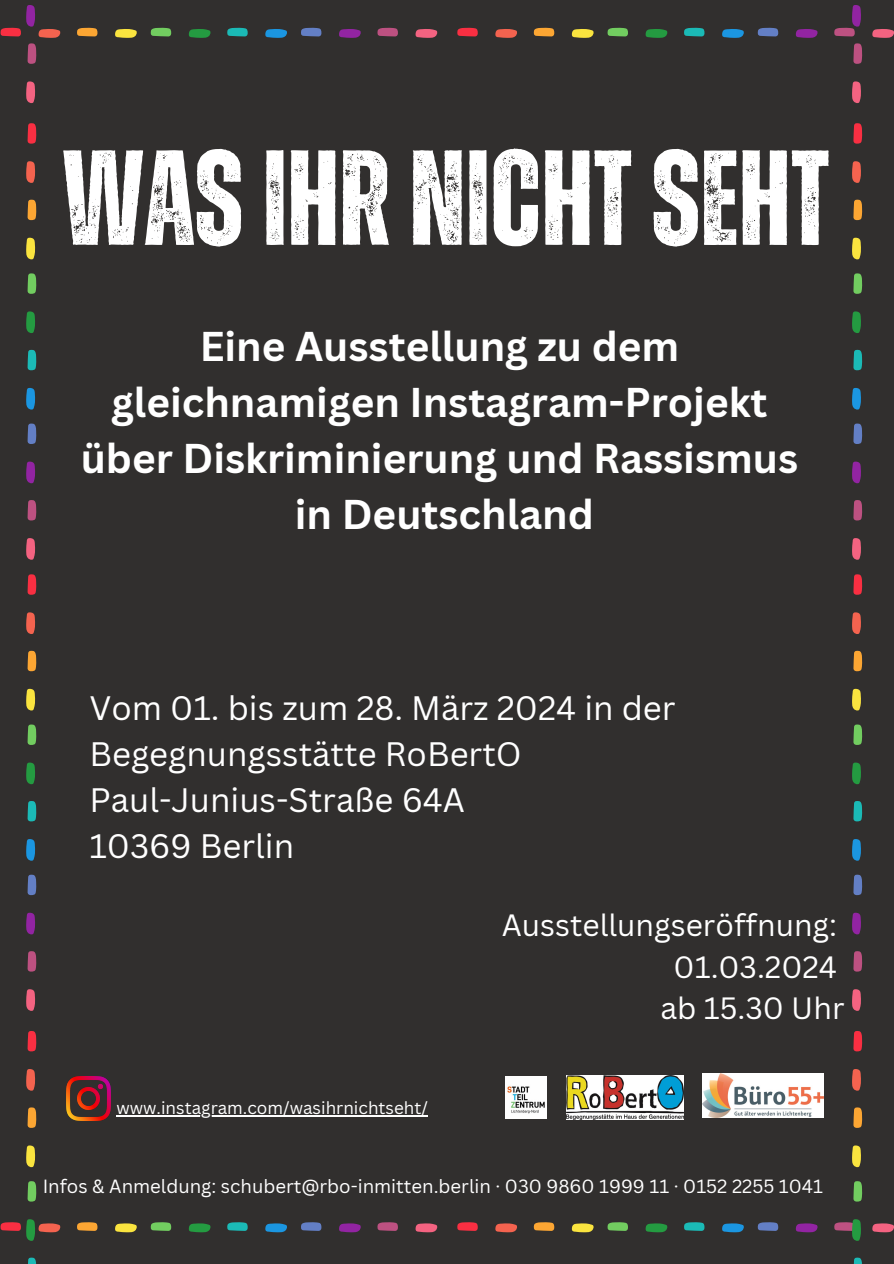
<style>
.page{position:relative;width:894px;height:1264px;background:#fff}
.page>*{position:absolute;margin:0;border:0;box-sizing:border-box;transform-origin:0 0}
.t1{font:700 135px "Zuume Rough";color:#fff}
.t2{font:700 40.5px/56.2px "Canva Sans";color:#fff;text-align:center}
.t3{font:33px/46.2px "Canva Sans";color:#fff}
.t4{font:30px/41.7px "Canva Sans";color:#fff;text-align:right}
.t5{font:18.6px "Canva Sans";color:#fff}
.t6{font:17.1px "Canva Sans";color:#fff}
</style>
<div class="page">
<div style="left:0;top:0;width:893px;height:1263px;background:#312f2e"></div>
<svg style="left:115px;top:29px;width:22px;height:9px"></svg>
<svg style="left:77px;top:28px;width:20px;height:8px"></svg>
<svg style="left:189px;top:29px;width:21px;height:9px"></svg>
<svg style="left:150px;top:28px;width:21px;height:8px"></svg>
<svg style="left:265px;top:29px;width:22px;height:9px"></svg>
<svg style="left:227px;top:28px;width:21px;height:8px"></svg>
<svg style="left:339px;top:29px;width:22px;height:9px"></svg>
<svg style="left:301px;top:28px;width:20px;height:8px"></svg>
<svg style="left:415px;top:29px;width:22px;height:9px"></svg>
<svg style="left:377px;top:28px;width:21px;height:8px"></svg>
<svg style="left:495px;top:29px;width:22px;height:9px"></svg>
<svg style="left:457px;top:28px;width:20px;height:8px"></svg>
<svg style="left:571px;top:29px;width:22px;height:9px"></svg>
<svg style="left:533px;top:28px;width:21px;height:8px"></svg>
<svg style="left:645px;top:29px;width:22px;height:9px"></svg>
<svg style="left:607px;top:28px;width:21px;height:8px"></svg>
<svg style="left:722px;top:29px;width:21px;height:9px"></svg>
<svg style="left:684px;top:28px;width:20px;height:8px"></svg>
<svg style="left:795px;top:29px;width:22px;height:9px"></svg>
<svg style="left:757px;top:28px;width:21px;height:8px"></svg>
<svg style="left:872px;top:29px;width:21px;height:9px"></svg>
<svg style="left:115px;top:1223px;width:22px;height:9px"></svg>
<svg style="left:77px;top:1222px;width:20px;height:8px"></svg>
<svg style="left:189px;top:1223px;width:21px;height:9px"></svg>
<svg style="left:150px;top:1222px;width:21px;height:8px"></svg>
<svg style="left:265px;top:1223px;width:22px;height:9px"></svg>
<svg style="left:227px;top:1222px;width:21px;height:8px"></svg>
<svg style="left:339px;top:1223px;width:22px;height:9px"></svg>
<svg style="left:301px;top:1222px;width:20px;height:8px"></svg>
<svg style="left:415px;top:1223px;width:22px;height:9px"></svg>
<svg style="left:377px;top:1222px;width:21px;height:8px"></svg>
<svg style="left:495px;top:1223px;width:22px;height:9px"></svg>
<svg style="left:457px;top:1222px;width:20px;height:8px"></svg>
<svg style="left:571px;top:1223px;width:22px;height:9px"></svg>
<svg style="left:533px;top:1222px;width:21px;height:8px"></svg>
<svg style="left:645px;top:1223px;width:22px;height:9px"></svg>
<svg style="left:607px;top:1222px;width:21px;height:8px"></svg>
<svg style="left:722px;top:1223px;width:21px;height:9px"></svg>
<svg style="left:684px;top:1222px;width:20px;height:8px"></svg>
<svg style="left:795px;top:1223px;width:22px;height:9px"></svg>
<svg style="left:757px;top:1222px;width:21px;height:8px"></svg>
<svg style="left:872px;top:1223px;width:21px;height:9px"></svg>
<img style="left:566px;top:1075px;width:117px;height:44px">
<img style="left:505px;top:1076px;width:41px;height:42px">
<img style="left:702px;top:1073px;width:120px;height:44px">
<svg style="left:834px;top:5px;width:27px;height:31px"></svg>
<svg style="left:852px;top:81px;width:9px;height:22px"></svg>
<svg style="left:853px;top:43px;width:9px;height:21px"></svg>
<svg style="left:852px;top:161px;width:9px;height:22px"></svg>
<svg style="left:853px;top:123px;width:9px;height:21px"></svg>
<svg style="left:852px;top:238px;width:9px;height:21px"></svg>
<svg style="left:853px;top:199px;width:9px;height:21px"></svg>
<svg style="left:852px;top:311px;width:9px;height:22px"></svg>
<svg style="left:853px;top:273px;width:9px;height:21px"></svg>
<svg style="left:852px;top:388px;width:9px;height:21px"></svg>
<svg style="left:853px;top:349px;width:9px;height:21px"></svg>
<svg style="left:852px;top:461px;width:9px;height:22px"></svg>
<svg style="left:853px;top:423px;width:9px;height:21px"></svg>
<svg style="left:852px;top:538px;width:9px;height:21px"></svg>
<svg style="left:853px;top:500px;width:9px;height:20px"></svg>
<svg style="left:852px;top:612px;width:9px;height:22px"></svg>
<svg style="left:853px;top:574px;width:9px;height:21px"></svg>
<svg style="left:852px;top:688px;width:9px;height:22px"></svg>
<svg style="left:853px;top:650px;width:9px;height:21px"></svg>
<svg style="left:852px;top:762px;width:9px;height:22px"></svg>
<svg style="left:853px;top:724px;width:9px;height:21px"></svg>
<svg style="left:852px;top:839px;width:9px;height:21px"></svg>
<svg style="left:853px;top:801px;width:9px;height:20px"></svg>
<svg style="left:852px;top:912px;width:9px;height:22px"></svg>
<svg style="left:853px;top:874px;width:9px;height:21px"></svg>
<svg style="left:852px;top:989px;width:9px;height:21px"></svg>
<svg style="left:853px;top:951px;width:9px;height:20px"></svg>
<svg style="left:852px;top:1069px;width:9px;height:21px"></svg>
<svg style="left:853px;top:1031px;width:9px;height:20px"></svg>
<svg style="left:852px;top:1145px;width:9px;height:22px"></svg>
<svg style="left:853px;top:1107px;width:9px;height:20px"></svg>
<svg style="left:834px;top:1219px;width:27px;height:21px"></svg>
<svg style="left:853px;top:1181px;width:9px;height:20px"></svg>
<svg style="left:854px;top:1257px;width:8px;height:6px"></svg>
<svg style="left:26px;top:81px;width:9px;height:22px"></svg>
<svg style="left:0;top:5px;width:60px;height:59px"></svg>
<svg style="left:26px;top:161px;width:9px;height:22px"></svg>
<svg style="left:28px;top:123px;width:8px;height:21px"></svg>
<svg style="left:26px;top:238px;width:9px;height:21px"></svg>
<svg style="left:28px;top:199px;width:8px;height:21px"></svg>
<svg style="left:26px;top:311px;width:9px;height:22px"></svg>
<svg style="left:28px;top:273px;width:8px;height:21px"></svg>
<svg style="left:26px;top:388px;width:9px;height:21px"></svg>
<svg style="left:28px;top:349px;width:8px;height:21px"></svg>
<svg style="left:26px;top:461px;width:9px;height:22px"></svg>
<svg style="left:28px;top:423px;width:8px;height:21px"></svg>
<svg style="left:26px;top:538px;width:9px;height:21px"></svg>
<svg style="left:28px;top:500px;width:8px;height:20px"></svg>
<svg style="left:26px;top:612px;width:9px;height:22px"></svg>
<svg style="left:28px;top:574px;width:8px;height:21px"></svg>
<svg style="left:26px;top:688px;width:9px;height:22px"></svg>
<svg style="left:28px;top:650px;width:8px;height:21px"></svg>
<svg style="left:26px;top:762px;width:9px;height:22px"></svg>
<svg style="left:28px;top:724px;width:8px;height:21px"></svg>
<svg style="left:26px;top:839px;width:9px;height:21px"></svg>
<svg style="left:28px;top:801px;width:8px;height:20px"></svg>
<svg style="left:26px;top:912px;width:9px;height:22px"></svg>
<svg style="left:28px;top:874px;width:8px;height:21px"></svg>
<svg style="left:26px;top:989px;width:9px;height:21px"></svg>
<svg style="left:28px;top:951px;width:8px;height:20px"></svg>
<svg style="left:26px;top:1069px;width:9px;height:21px"></svg>
<svg style="left:28px;top:1031px;width:8px;height:20px"></svg>
<svg style="left:26px;top:1145px;width:9px;height:22px"></svg>
<svg style="left:28px;top:1107px;width:8px;height:20px"></svg>
<svg style="left:0;top:1219px;width:60px;height:21px"></svg>
<svg style="left:28px;top:1181px;width:8px;height:20px"></svg>
<svg style="left:28px;top:1257px;width:8px;height:6px"></svg>
<img style="left:66px;top:1076px;width:44px;height:44px">
<hr style="left:116px;top:1115px;width:312px;height:2px;background:#fff">
<p class="t1" style="left:62px;top:137px;width:769px">WASIHR NICHTSEHT</p>
<p class="t2" style="left:81px;top:317px;width:718px">Eine Ausstellung zu dem gleichnamigen Instagram-Projekt über Diskriminierung und Rassismus in Deutschland</p>
<p class="t3" style="left:89px;top:683px;width:587px">Vom 01. bis zum 28. März 2024 in der<br>Begegnungsstätte RoBertO<br>Paul-Junius-Straße 64A<br>10369 Berlin</p>
<p class="t6" style="left:116px;top:1095px;width:313px">www.instagram.com/wasihrnichtseht/</p>
<p class="t4" style="left:501px;top:903px;width:344px">Ausstellungseröffnung:<br>01.03.2024<br>ab 15.30 Uhr</p>
<h3 class="t5" style="left:43px;top:1172px;width:781px">Infos &amp; Anmeldung: schubert@rbo-inmitten.berlin · 030 9860 1999 11 · 0152 2255 1041</h3>
</div>
